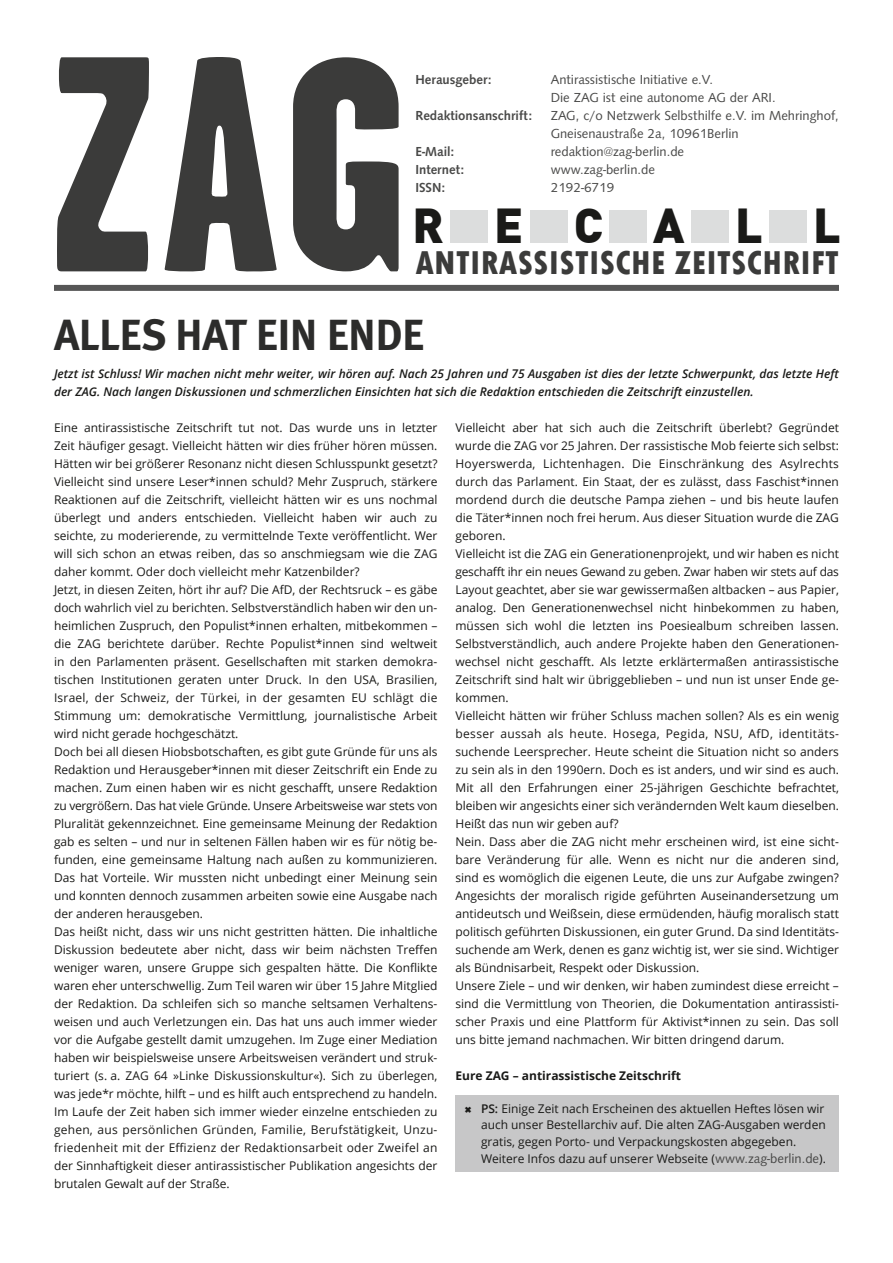
<style>
.page{position:relative;width:893px;height:1263px;background:#fff}
.page>*{position:absolute;margin:0;border:0;box-sizing:border-box;transform-origin:0 0}
.Paragraph_Style_1{font:900 48px "DIN";letter-spacing:1.05em;color:#1a1a18}
._01_Headline{font:43.5px "Meta Bold CE";color:#2c2c2b}
.t1{font:800 condensed 34.65px "Tw Cen";letter-spacing:.01em;color:#3b3b3a}
.Fliesstext{font:13.5px/18px "Syntax";color:#494948}
.Fliesstext-2{font:500 13.5px "Syntax";color:#494948}
._06_Fliesstext{font:12px/18px "Open Sans";color:#1a1a18;text-align:justify}
._06_Fliesstext-2{font:italic 600 12px/18px "Open Sans";color:#1a1a18}
._06_Fliesstext-3{font:700 12px "Open Sans";color:#1a1a18}
.s1{font-weight:600}
.s2{font-family:"Syntax";font-size:13.5px;color:#494948}
</style>
<div class="page">
<svg style="left:450px;top:242px;width:22px;height:1px"></svg>
<svg style="left:481px;top:242px;width:69px;height:1px"></svg>
<svg style="left:293px;top:57px;width:106px;height:215px"></svg>
<svg style="left:164px;top:57px;width:113px;height:215px"></svg>
<svg style="left:57px;top:57px;width:92px;height:215px"></svg>
<div style="left:54px;top:285px;width:785px;height:6px;background:#565656"></div>
<div style="left:450px;top:210px;width:38px;height:32px;background:#dcdddd"></div>
<div style="left:530px;top:210px;width:37px;height:32px;background:#dcdddd"></div>
<div style="left:609px;top:210px;width:38px;height:32px;background:#dcdddd"></div>
<div style="left:691px;top:210px;width:37px;height:32px;background:#dcdddd"></div>
<div style="left:769px;top:210px;width:37px;height:32px;background:#dcdddd"></div>
<div style="left:455px;top:1095px;width:384px;height:77px;background:#c7c7c8"></div>
<p class="Fliesstext-2" style="left:415px;top:71px;width:78px">Herausgeber:</p>
<p class="Fliesstext" style="left:551px;top:70px;width:226px">Antirassistische Initiative e.V.<br>Die ZAG ist eine autonome AG der ARI.</p>
<p class="Fliesstext-2" style="left:415px;top:107px;width:118px">Redaktionsanschrift:</p>
<p class="Fliesstext" style="left:551px;top:106px;width:290px">ZAG, c/o Netzwerk Selbsthilfe e.V. im Mehringhof,</p>
<p class="Fliesstext" style="left:551px;top:124px;width:189px">Gneisenaustraße 2a, 10961Berlin</p>
<p class="Fliesstext-2" style="left:415px;top:143px;width:40px">E-Mail:</p>
<p class="Fliesstext" style="left:551px;top:142px;width:135px">redaktion@zag-berlin.de</p>
<p class="Fliesstext-2" style="left:415px;top:161px;width:51px">Internet:</p>
<p class="Fliesstext" style="left:551px;top:160px;width:106px">www.zag-berlin.de</p>
<p class="Fliesstext-2" style="left:415px;top:179px;width:31px">ISSN:</p>
<p class="Fliesstext" style="left:551px;top:178px;width:65px">2192-6719</p>
<p class="Paragraph_Style_1" style="left:412px;top:193px;width:430px">RECALL</p>
<p class="t1" style="left:415px;top:242px;width:425px">ANTIRASSISTISCHE ZEITSCHRIFT</p>
<p class="_01_Headline" style="left:54px;top:307px;width:372px">ALLES HAT EIN ENDE</p>
<p class="_06_Fliesstext-2" style="left:54px;top:364px;width:786px">Jetzt ist Schluss! Wir machen nicht mehr weiter, wir hören auf. Nach 25 Jahren und 75 Ausgaben ist dies der letzte Schwerpunkt, das letzte Heft der ZAG. Nach langen Diskussionen und schmerzlichen Einsichten hat sich die Redaktion entschieden die Zeitschrift einzustellen.</p>
<p class="_06_Fliesstext" style="left:54px;top:418px;width:385px">Eine antirassistische Zeitschrift tut not. Das wurde uns in letzter Zeit häufiger gesagt. Vielleicht hätten wir dies früher hören müssen.<br>Hätten wir bei größerer Resonanz nicht diesen Schlusspunkt gesetzt?<br>Vielleicht sind unsere Leser*innen schuld? Mehr Zuspruch, stärkere Reaktionen auf die Zeitschrift, vielleicht hätten wir es uns nochmal überlegt und anders entschieden. Vielleicht haben wir auch zu seichte, zu moderierende, zu vermittelnde Texte veröffentlicht. Wer will sich schon an etwas reiben, das so anschmiegsam wie die ZAG daher kommt. Oder doch vielleicht mehr Katzenbilder?</p>
<p class="_06_Fliesstext" style="left:54px;top:580px;width:385px">Jetzt, in diesen Zeiten, hört ihr auf? Die AfD, der Rechtsruck – es gäbe doch wahrlich viel zu berichten. Selbstverständlich haben wir den un&shy;heimlichen Zuspruch, den Populist*innen erhalten, mitbekommen – die ZAG berichtete darüber. Rechte Populist*innen sind weltweit in den Parlamenten präsent. Gesellschaften mit starken demokra&shy;tischen Institutionen geraten unter Druck. In den USA, Brasilien, Israel, der Schweiz, der Türkei, in der gesamten EU schlägt die Stimmung um: demokratische Vermittlung, journalistische Arbeit wird nicht gerade hochgeschätzt.</p>
<p class="_06_Fliesstext" style="left:54px;top:742px;width:385px">Doch bei all diesen Hiobsbotschaften, es gibt gute Gründe für uns als Redaktion und Herausgeber*innen mit dieser Zeitschrift ein Ende zu machen. Zum einen haben wir es nicht geschafft, unsere Redaktion zu vergrößern. Das hat viele Gründe. Unsere Arbeitsweise war stets von Pluralität gekennzeichnet. Eine gemeinsame Meinung der Redaktion gab es selten – und nur in seltenen Fällen haben wir es für nötig be&shy;funden, eine gemeinsame Haltung nach außen zu kommunizieren.<br>Das hat Vorteile. Wir mussten nicht unbedingt einer Meinung sein und konnten dennoch zusammen arbeiten sowie eine Ausgabe nach der anderen herausgeben.</p>
<p class="_06_Fliesstext" style="left:54px;top:922px;width:385px">Das heißt nicht, dass wir uns nicht gestritten hätten. Die inhaltliche Diskussion bedeutete aber nicht, dass wir beim nächsten Treffen weniger waren, unsere Gruppe sich gespalten hätte. Die Konflikte waren eher unterschwellig. Zum Teil waren wir über 15 Jahre Mitglied der Redaktion. Da schleifen sich so manche seltsamen Verhaltens&shy;weisen und auch Verletzungen ein. Das hat uns auch immer wieder vor die Aufgabe gestellt damit umzugehen. Im Zuge einer Mediation haben wir beispielsweise unsere Arbeitsweisen verändert und struk&shy;turiert (s. a. ZAG 64 »Linke Diskussionskultur«). Sich zu überlegen, was jede*r möchte, hilft – und es hilft auch entsprechend zu handeln.<br>Im Laufe der Zeit haben sich immer wieder einzelne entschieden zu gehen, aus persönlichen Gründen, Familie, Berufstätigkeit, Unzu&shy;friedenheit mit der Effizienz der Redaktionsarbeit oder Zweifel an der Sinnhaftigkeit dieser antirassistischer Publikation angesichts der brutalen Gewalt auf der Straße.</p>
<p class="_06_Fliesstext" style="left:455px;top:418px;width:385px">Vielleicht aber hat sich auch die Zeitschrift überlebt? Gegründet wurde die ZAG vor 25 Jahren. Der rassistische Mob feierte sich selbst:<br>Hoyerswerda, Lichtenhagen. Die Einschränkung des Asylrechts durch das Parlament. Ein Staat, der es zulässt, dass Faschist*innen mordend durch die deutsche Pampa ziehen – und bis heute laufen die Täter*innen noch frei herum. Aus dieser Situation wurde die ZAG geboren.</p>
<p class="_06_Fliesstext" style="left:455px;top:544px;width:385px">Vielleicht ist die ZAG ein Generationenprojekt, und wir haben es nicht geschafft ihr ein neues Gewand zu geben. Zwar haben wir stets auf das Layout geachtet, aber sie war gewissermaßen altbacken – aus Papier, analog. Den Generationenwechsel nicht hinbekommen zu haben, müssen sich wohl die letzten ins Poesiealbum schreiben lassen.<br>Selbstverständlich, auch andere Projekte haben den Generationen&shy;wechsel nicht geschafft. Als letzte erklärtermaßen antirassistische Zeitschrift sind halt wir übriggeblieben – und nun ist unser Ende ge&shy;kommen.</p>
<p class="_06_Fliesstext" style="left:455px;top:706px;width:385px">Vielleicht hätten wir früher Schluss machen sollen? Als es ein wenig besser aussah als heute. Hosega, Pegida, NSU, AfD, identitäts&shy;suchende Leersprecher. Heute scheint die Situation nicht so anders zu sein als in den 1990ern. Doch es ist anders, und wir sind es auch.<br>Mit all den Erfahrungen einer 25-jährigen Geschichte befrachtet, bleiben wir angesichts einer sich verändernden Welt kaum dieselben.<br>Heißt das nun wir geben auf?</p>
<p class="_06_Fliesstext" style="left:455px;top:832px;width:385px">Nein. Dass aber die ZAG nicht mehr erscheinen wird, ist eine sicht&shy;bare Veränderung für alle. Wenn es nicht nur die anderen sind, sind es womöglich die eigenen Leute, die uns zur Aufgabe zwingen?<br>Angesichts der moralisch rigide geführten Auseinandersetzung um antideutsch und Weißsein, diese ermüdenden, häufig moralisch statt politisch geführten Diskussionen, ein guter Grund. Da sind Identitäts&shy;suchende am Werk, denen es ganz wichtig ist, wer sie sind. Wichtiger als Bündnisarbeit, Respekt oder Diskussion.</p>
<p class="_06_Fliesstext" style="left:455px;top:976px;width:385px">Unsere Ziele – und wir denken, wir haben zumindest diese erreicht – sind die Vermittlung von Theorien, die Dokumentation antirassisti&shy;scher Praxis und eine Plattform für Aktivist*innen zu sein. Das soll uns bitte jemand nachmachen. Wir bitten dringend darum.</p>
<p class="_06_Fliesstext-3" style="left:455px;top:1067px;width:227px">Eure ZAG – antirassistische Zeitschrift</p>
<p class="_06_Fliesstext" style="left:481px;top:1100px;width:346px;line-height:16.8px;text-align:left"><span class="s1">PS:</span> Einige Zeit nach Erscheinen des aktuellen Heftes lösen wir auch unser Bestellarchiv auf. Die alten ZAG-Ausgaben werden gratis, gegen Porto- und Verpackungskosten abgegeben.<br>Weitere Infos dazu auf unserer Webseite (<span class="s2">www.zag-berlin.de</span>).</p>
</div>
